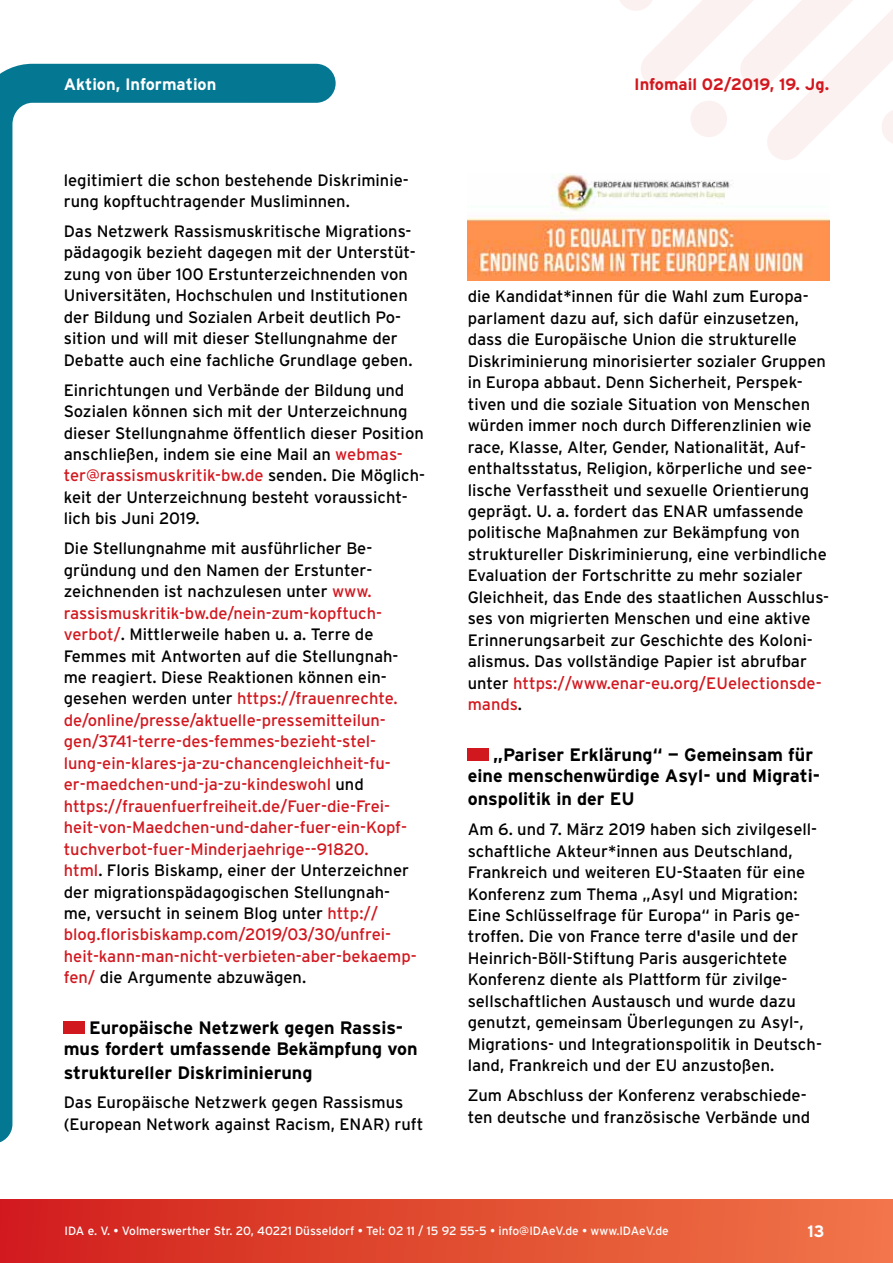
<style>
.page{position:relative;width:893px;height:1263px;background:#fff}
.page>*{position:absolute;margin:0;border:0;box-sizing:border-box;transform-origin:0 0}
.t1{font:700 18px/21px "Interstate";color:#000;text-align:center}
.t2{font:16.5px/21.5px "Interstate";color:#000}
.t3{font:16.5px/21.5px "Interstate";color:#d2181f}
.t4{font:700 16.5px "Interstate";color:#d2181f}
.t5{font:700 16.5px "Interstate";color:#fff}
.t6{font:12px "Interstate";color:#fff}
.s1{color:#d2181f}
.s2{color:#000}
</style>
<div class="page">
<div style="left:0;top:1199px;width:893px;height:64px;background:linear-gradient(to right,#d11f1c,#f17748)"></div>
<svg style="left:620px;top:0;width:273px;height:160px"></svg>
<svg style="left:0;top:64px;width:336px;height:1079px"></svg>
<div style="left:64px;top:1021px;width:21px;height:13px;background:#d2181f"></div>
<div style="left:468px;top:748px;width:21px;height:13px;background:#d2181f"></div>
<img style="left:468px;top:173px;width:361px;height:108px">
<p class="t5" style="left:64px;top:74px;width:154px">Aktion, Information</p>
<p class="t2" style="left:64px;top:169px;width:347px">legitimiert die schon bestehende Diskriminie&shy;rung kopftuchtragender Musliminnen.</p>
<p class="t2" style="left:64px;top:220px;width:353px">Das Netzwerk Rassismuskritische Migrations&shy;pädagogik bezieht dagegen mit der Unterstüt&shy;zung von über 100 Erstunterzeichnenden von Universitäten, Hochschulen und Institutionen der Bildung und Sozialen Arbeit deutlich Po&shy;sition und will mit dieser Stellungnahme der Debatte auch eine fachliche Grundlage geben.</p>
<p class="t2" style="left:64px;top:379px;width:363px">Einrichtungen und Verbände der Bildung und Sozialen können sich mit der Unterzeichnung dieser Stellungnahme öffentlich dieser Position anschließen, indem sie eine Mail an <span class="s1">webmas&shy;ter@rassismuskritik-bw.de</span> senden. Die Möglich&shy;keit der Unterzeichnung besteht voraussicht&shy;lich bis Juni 2019.</p>
<p class="t3" style="left:64px;top:538px;width:355px"><span class="s2">Die Stellungnahme mit ausführlicher Be&shy;gründung und den Namen der Erstunter&shy;zeichnenden ist nachzulesen unter</span> www. rassismuskritik-bw.de/nein-zum-kopftuch&shy;verbot/<span class="s2">. Mittlerweile haben u. a. Terre de Femmes mit Antworten auf die Stellungnah&shy;me reagiert. Diese Reaktionen können ein&shy;gesehen werden unter</span> https://frauenrechte. de/online/presse/aktuelle-pressemitteilun&shy;gen/3741-terre-des-femmes-bezieht-stel&shy;lung-ein-klares-ja-zu-chancengleichheit-fu&shy;er-maedchen-und-ja-zu-kindeswohl <span class="s2">und </span>https://frauenfuerfreiheit.de/Fuer-die-Frei&shy;heit-von-Maedchen-und-daher-fuer-ein-Kopf&shy;tuchverbot-fuer-Minderjaehrige--91820.<br>html<span class="s2">. Floris Biskamp, einer der Unterzeichner der migrationspädagogischen Stellungnah&shy;me, versucht in seinem Blog unter</span> http:// blog.florisbiskamp.com/2019/03/30/unfrei&shy;heit-kann-man-nicht-verbieten-aber-bekaemp&shy;fen/ <span class="s2">die Argumente abzuwägen.</span></p>
<p class="t1" style="left:64px;top:1017px;width:356px">Europäische Netzwerk gegen Rassis&shy;mus fordert umfassende Bekämpfung von</p>
<p class="t1" style="left:64px;top:1061px;width:250px">struktureller Diskriminierung</p>
<p class="t2" style="left:64px;top:1092px;width:361px">Das Europäische Netzwerk gegen Rassismus (European Network against Racism, ENAR) ruft</p>
<p class="t4" style="left:634px;top:74px;width:197px">Infomail 02/2019, 19. Jg.</p>
<p class="t2" style="left:468px;top:286px;width:363px">die Kandidat*innen für die Wahl zum Europa&shy;parlament dazu auf, sich dafür einzusetzen, dass die Europäische Union die strukturelle Diskriminierung minorisierter sozialer Gruppen in Europa abbaut. Denn Sicherheit, Perspek&shy;tiven und die soziale Situation von Menschen würden immer noch durch Differenzlinien wie race, Klasse, Alter, Gender, Nationalität, Auf&shy;enthaltsstatus, Religion, körperliche und see&shy;lische Verfasstheit und sexuelle Orientierung geprägt. U. a. fordert das ENAR umfassende politische Maßnahmen zur Bekämpfung von struktureller Diskriminierung, eine verbindliche Evaluation der Fortschritte zu mehr sozialer Gleichheit, das Ende des staatlichen Ausschlus&shy;ses von migrierten Menschen und eine aktive Erinnerungsarbeit zur Geschichte des Koloni&shy;alismus. Das vollständige Papier ist abrufbar unter <span class="s1">https://www.enar-eu.org/EUelectionsde&shy;mands</span>.</p>
<p class="t1" style="left:468px;top:744px;width:354px;text-align:left;text-indent:26px">„Pariser Erklärung“ — Gemeinsam für eine menschenwürdige Asyl- und Migrati-</p>
<p class="t1" style="left:468px;top:788px;width:169px">onspolitik in der EU</p>
<p class="t2" style="left:468px;top:818px;width:356px">Am 6. und 7. März 2019 haben sich zivilgesell&shy;schaftliche Akteur*innen aus Deutschland, Frankreich und weiteren EU-Staaten für eine Konferenz zum Thema „Asyl und Migration:<br>Eine Schlüsselfrage für Europa“ in Paris ge&shy;troffen. Die von France terre d'asile und der Heinrich-Böll-Stiftung Paris ausgerichtete Konferenz diente als Plattform für zivilge&shy;sellschaftlichen Austausch und wurde dazu genutzt, gemeinsam Überlegungen zu Asyl-, Migrations- und Integrationspolitik in Deutsch&shy;land, Frankreich und der EU anzustoßen.</p>
<p class="t2" style="left:468px;top:1084px;width:344px">Zum Abschluss der Konferenz verabschiede&shy;ten deutsche und französische Verbände und</p>
<p class="t6" style="left:65px;top:1224px;width:606px">IDA e. V. • Volmerswerther Str. 20, 40221 Düsseldorf • Tel: 02 11 / 15 92 55-5 • info@IDAeV.de • www.IDAeV.de</p>
<p class="t5" style="left:807px;top:1222px;width:18px">13</p>
</div>
